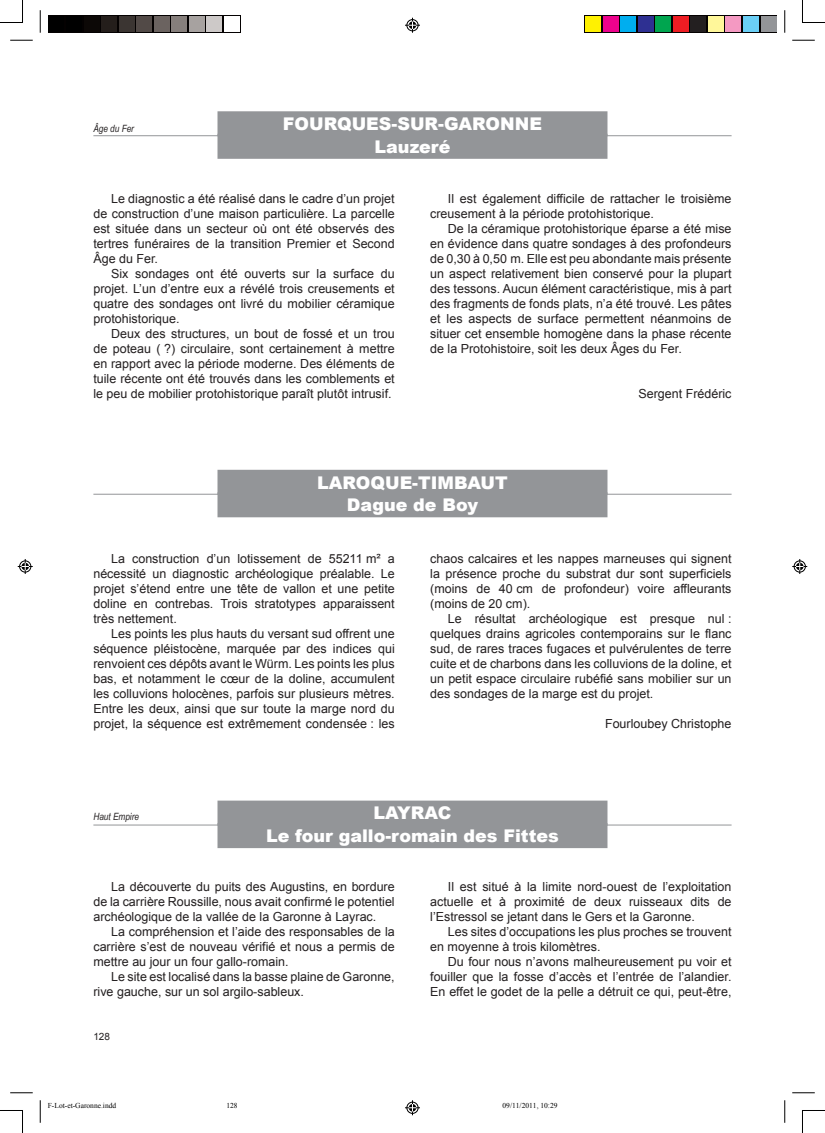
<style>
.page{position:relative;width:825px;height:1133px;background:#fff}
.page>*{position:absolute;margin:0;border:0;box-sizing:border-box;transform-origin:0 0}
.B_site{font:900 17.5px "Arial";color:#fff}
.B_commune{font:900 17.5px "Arial";color:#fff}
.B_txt{font:12.5px/15px "Arial";color:#231f20;text-align:justify}
.B_auteur{font:12.5px "Arial";color:#231f20}
.B_chrono_g{font:italic 10px "Arial Narrow";color:#231f20}
.t1{font:10px "Arial";color:#231f20}
.t2{font:7.5px "Times New Roman";color:#000}
</style>
<div class="page">
<div style="left:217px;top:111px;width:390px;height:25px;background:#939598"></div>
<hr style="left:93px;top:135px;width:638px;height:1px;background:#939598">
<div style="left:217px;top:134px;width:390px;height:25px;background:#939598"></div>
<div style="left:217px;top:470px;width:390px;height:25px;background:#939598"></div>
<hr style="left:93px;top:494px;width:638px;height:1px;background:#939598">
<div style="left:217px;top:492px;width:390px;height:25px;background:#939598"></div>
<div style="left:217px;top:800px;width:390px;height:25px;background:#939598"></div>
<hr style="left:93px;top:825px;width:638px;height:1px;background:#939598">
<div style="left:217px;top:823px;width:390px;height:25px;background:#939598"></div>
<svg style="left:48px;top:15px;width:192px;height:18px"></svg>
<div style="left:49px;top:16px;width:15px;height:15px;background:#000"></div>
<div style="left:66px;top:16px;width:15px;height:15px;background:#000"></div>
<div style="left:84px;top:16px;width:15px;height:15px;background:#0c0806"></div>
<div style="left:101px;top:16px;width:15px;height:15px;background:#241e1b"></div>
<div style="left:119px;top:16px;width:15px;height:15px;background:#3b3532"></div>
<div style="left:136px;top:16px;width:15px;height:15px;background:#524a47"></div>
<div style="left:154px;top:16px;width:15px;height:15px;background:#6b6360"></div>
<div style="left:171px;top:16px;width:15px;height:15px;background:#867f7c"></div>
<div style="left:189px;top:16px;width:15px;height:15px;background:#a7a2a0"></div>
<div style="left:206px;top:16px;width:15px;height:15px;background:#cdc9c8"></div>
<div style="left:224px;top:16px;width:15px;height:15px;background:#fff"></div>
<svg style="left:584px;top:15px;width:193px;height:18px"></svg>
<div style="left:586px;top:16px;width:15px;height:15px;background:#fff101"></div>
<div style="left:603px;top:16px;width:15px;height:15px;background:#ed028c"></div>
<div style="left:621px;top:16px;width:15px;height:15px;background:#00aeef"></div>
<div style="left:638px;top:16px;width:15px;height:15px;background:#2e3092"></div>
<div style="left:656px;top:16px;width:15px;height:15px;background:#00a54f"></div>
<div style="left:673px;top:16px;width:15px;height:15px;background:#ee1d23"></div>
<div style="left:691px;top:16px;width:15px;height:15px;background:#231f20"></div>
<div style="left:708px;top:16px;width:15px;height:15px;background:#fff79a"></div>
<div style="left:726px;top:16px;width:15px;height:15px;background:#f499c2"></div>
<div style="left:743px;top:16px;width:15px;height:15px;background:#6bcff6"></div>
<div style="left:761px;top:16px;width:15px;height:15px;background:#939598"></div>
<svg style="left:40px;top:10px;width:1px;height:23px"></svg>
<svg style="left:10px;top:40px;width:23px;height:1px"></svg>
<svg style="left:784px;top:10px;width:1px;height:23px"></svg>
<svg style="left:792px;top:40px;width:22px;height:1px"></svg>
<svg style="left:40px;top:1100px;width:1px;height:23px"></svg>
<svg style="left:10px;top:1092px;width:23px;height:1px"></svg>
<svg style="left:784px;top:1100px;width:1px;height:23px"></svg>
<svg style="left:792px;top:1092px;width:22px;height:1px"></svg>
<svg style="left:0;top:0;width:23px;height:23px"></svg>
<svg style="left:802px;top:0;width:23px;height:23px"></svg>
<svg style="left:0;top:1110px;width:23px;height:23px"></svg>
<svg style="left:802px;top:1110px;width:23px;height:23px"></svg>
<svg style="left:405px;top:18px;width:15px;height:15px"></svg>
<svg style="left:405px;top:1100px;width:15px;height:15px"></svg>
<svg style="left:18px;top:559px;width:15px;height:15px"></svg>
<svg style="left:792px;top:559px;width:15px;height:15px"></svg>
<p class="B_chrono_g" style="left:93px;top:122px;width:42px">Âge du Fer</p>
<p class="B_commune" style="left:283px;top:111px;width:260px">FOURQUES-SUR-GARONNE</p>
<p class="B_site" style="left:374px;top:134px;width:77px">Lauzeré</p>
<p class="B_txt" style="left:93px;top:191px;width:303px;text-indent:18px">Le diagnostic a été réalisé dans le cadre d’un projet de construction d’une maison particulière. La parcelle est située dans un secteur où ont été observés des tertres funéraires de la transition Premier et Second Âge du Fer.</p>
<p class="B_txt" style="left:93px;top:266px;width:303px;text-indent:18px">Six sondages ont été ouverts sur la surface du projet. L’un d’entre eux a révélé trois creusements et quatre des sondages ont livré du mobilier céramique protohistorique.</p>
<p class="B_txt" style="left:93px;top:326px;width:303px;text-indent:18px">Deux des structures, un bout de fossé et un trou de poteau ( ?) circulaire, sont certainement à mettre en rapport avec la période moderne. Des éléments de tuile récente ont été trouvés dans les comblements et le peu de mobilier protohistorique paraît plutôt intrusif.</p>
<p class="B_txt" style="left:430px;top:191px;width:303px;text-indent:18px">Il est également difficile de rattacher le troisième creusement à la période protohistorique.</p>
<p class="B_txt" style="left:430px;top:221px;width:303px;text-indent:18px">De la céramique protohistorique éparse a été mise en évidence dans quatre sondages à des profondeurs de 0,30 à 0,50 m. Elle est peu abondante mais présente un aspect relativement bien conservé pour la plupart des tessons. Aucun élément caractéristique, mis à part des fragments de fonds plats, n’a été trouvé. Les pâtes et les aspects de surface permettent néanmoins de situer cet ensemble homogène dans la phase récente de la Protohistoire, soit les deux Âges du Fer.</p>
<p class="B_auteur" style="left:638px;top:385px;width:95px">Sergent Frédéric</p>
<p class="B_commune" style="left:317px;top:470px;width:192px">LAROQUE-TIMBAUT</p>
<p class="B_site" style="left:347px;top:492px;width:133px">Dague de Boy</p>
<p class="B_txt" style="left:93px;top:551px;width:303px;text-indent:18px">La construction d’un lotissement de 55211 m² a nécessité un diagnostic archéologique préalable. Le projet s’étend entre une tête de vallon et une petite doline en contrebas. Trois stratotypes apparaissent très nettement.</p>
<p class="B_txt" style="left:93px;top:626px;width:303px;text-indent:18px">Les points les plus hauts du versant sud offrent une séquence pléistocène, marquée par des indices qui renvoient ces dépôts avant le Würm. Les points les plus bas, et notamment le cœur de la doline, accumulent les colluvions holocènes, parfois sur plusieurs mètres.<br>Entre les deux, ainsi que sur toute la marge nord du projet, la séquence est extrêmement condensée : les</p>
<p class="B_txt" style="left:430px;top:551px;width:303px">chaos calcaires et les nappes marneuses qui signent la présence proche du substrat dur sont superficiels (moins de 40 cm de profondeur) voire affleurants (moins de 20 cm).</p>
<p class="B_txt" style="left:430px;top:611px;width:303px;text-indent:18px">Le résultat archéologique est presque nul : quelques drains agricoles contemporains sur le flanc sud, de rares traces fugaces et pulvérulentes de terre cuite et de charbons dans les colluvions de la doline, et un petit espace circulaire rubéfié sans mobilier sur un des sondages de la marge est du projet.</p>
<p class="B_auteur" style="left:605px;top:715px;width:128px">Fourloubey Christophe</p>
<p class="B_chrono_g" style="left:93px;top:809px;width:47px">Haut Empire</p>
<p class="B_commune" style="left:373px;top:800px;width:79px">LAYRAC</p>
<p class="B_site" style="left:266px;top:823px;width:294px">Le four gallo-romain des Fittes</p>
<p class="B_txt" style="left:93px;top:879px;width:303px;text-indent:18px">La découverte du puits des Augustins, en bordure de la carrière Roussille, nous avait confirmé le potentiel archéologique de la vallée de la Garonne à Layrac.</p>
<p class="B_txt" style="left:93px;top:924px;width:303px;text-indent:18px">La compréhension et l’aide des responsables de la carrière s’est de nouveau vérifié et nous a permis de mettre au jour un four gallo-romain.</p>
<p class="B_txt" style="left:93px;top:969px;width:303px;text-indent:18px">Le site est localisé dans la basse plaine de Garonne, rive gauche, sur un sol argilo-sableux.</p>
<p class="B_txt" style="left:430px;top:879px;width:303px;text-indent:18px">Il est situé à la limite nord-ouest de l’exploitation actuelle et à proximité de deux ruisseaux dits de l’Estressol se jetant dans le Gers et la Garonne.</p>
<p class="B_txt" style="left:430px;top:924px;width:303px;text-indent:18px">Les sites d’occupations les plus proches se trouvent en moyenne à trois kilomètres.</p>
<p class="B_txt" style="left:430px;top:954px;width:303px;text-indent:18px">Du four nous n’avons malheureusement pu voir et fouiller que la fosse d’accès et l’entrée de l’alandier.<br>En effet le godet de la pelle a détruit ce qui, peut-être,</p>
<p class="t1" style="left:93px;top:1030px;width:18px">128</p>
<p class="t2" style="left:48px;top:1100px;width:70px">F-Lot-et-Garonne.indd</p>
<p class="t2" style="left:226px;top:1100px;width:13px">128</p>
<p class="t2" style="left:502px;top:1100px;width:57px">09/11/2011, 10:29</p>
</div>
